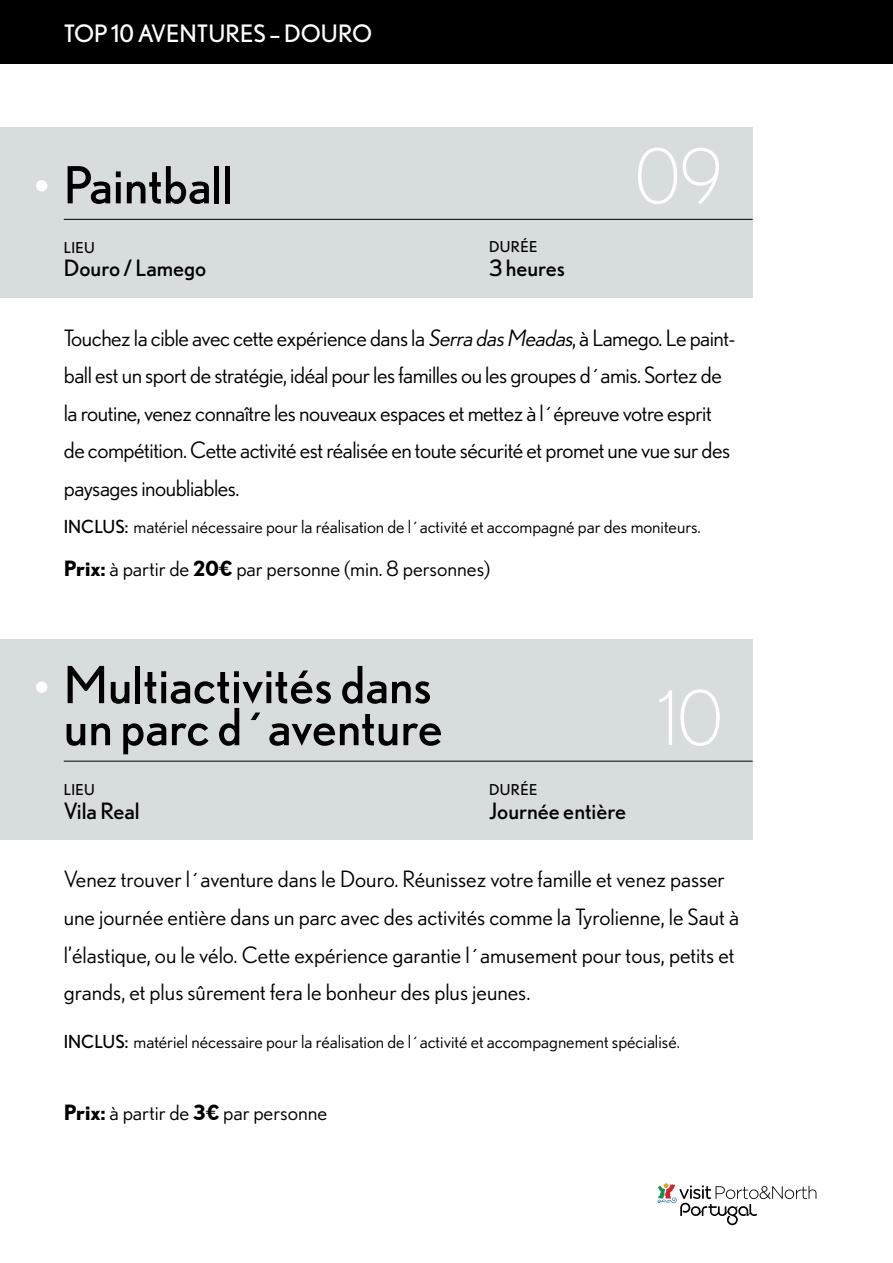
<style>
.page{position:relative;width:893px;height:1263px;background:#fff}
.page>*{position:absolute;margin:0;border:0;box-sizing:border-box;transform-origin:0 0}
.t1{font:300 75px "Nobel";color:#fff}
.t2{font:51px/42px "Nobel";color:#000}
.t3{font:24px "Nobel";color:#fff}
.t4{font:22.5px/37.5px "Nobel WGL";letter-spacing:-.02em;color:#000}
.t5{font:22.5px/37.5px "Nobel WGL";color:#000}
.t6{font:22.5px "Nobel";color:#000}
.t7{font:21px "Nobel WGL";color:#000}
.t8{font:18px "Nobel WGL";color:#000}
.t9{font:15px "Nobel";letter-spacing:.025em;color:#000}
.s1{font-style:italic}
.s2{font-family:"Nobel"}
.s3{font-weight:700}
</style>
<div class="page">
<div style="left:0;top:0;width:893px;height:64px;background:#000"></div>
<svg style="left:657px;top:1183px;width:159px;height:42px"></svg>
<div style="left:0;top:128px;width:753px;height:170px;background:#d7dcdc"></div>
<div style="left:0;top:638px;width:753px;height:201px;background:#d7dcdc"></div>
<hr style="left:64px;top:219px;width:689px;height:1px;background:#000">
<hr style="left:64px;top:761px;width:689px;height:1px;background:#000">
<div style="left:36px;top:180px;width:11px;height:12px;background:#fff;border-radius:50%"></div>
<div style="left:36px;top:681px;width:11px;height:12px;background:#fff;border-radius:50%"></div>
<p class="t3" style="left:64px;top:19px;width:310px">TOP 10 AVENTURES – DOURO</p>
<h2 class="t2" style="left:64px;top:163px;width:171px">Paintball</h2>
<p class="t9" style="left:64px;top:238px;width:33px">LIEU</p>
<p class="t6" style="left:64px;top:255px;width:144px">Douro / Lamego</p>
<p class="t9" style="left:489px;top:238px;width:50px">DURÉE</p>
<p class="t6" style="left:489px;top:255px;width:78px">3 heures</p>
<h1 class="t1" style="left:635px;top:136px;width:89px">09</h1>
<p class="t4" style="left:64px;top:318px;width:673px">Touchez la cible avec cette expérience dans la <span class="s1">SerradasMeadas</span>, à Lamego. Le paint&shy;ball est un sport de stratégie, idéal pour les familles ou les groupes d´amis. Sortez de la routine, venez connaître les nouveaux espaces et mettez à l´épreuve votre esprit de compétition. Cette activité est réalisée en toute sécurité et promet une vue sur des paysages inoubliables.</p>
<p class="t8" style="left:64px;top:513px;width:638px"><span class="s2">INCLUS:</span> matériel nécessaire pour la réalisation de l´activité et accompagné par des moniteurs.</p>
<p class="t7" style="left:64px;top:554px;width:428px"><span class="s3">Prix:</span> à partir de <span class="s3">20€</span> par personne (min. 8 personnes)</p>
<h2 class="t2" style="left:64px;top:663px;width:380px">Multiactivités dans un parc d´aventure</h2>
<p class="t9" style="left:64px;top:781px;width:33px">LIEU</p>
<p class="t6" style="left:64px;top:798px;width:77px">Vila Real</p>
<p class="t9" style="left:489px;top:780px;width:50px">DURÉE</p>
<p class="t6" style="left:489px;top:798px;width:139px">Journée entière</p>
<h1 class="t1" style="left:658px;top:677px;width:66px">10</h1>
<p class="t5" style="left:64px;top:860px;width:677px">Venez trouver l´aventure dans le Douro. Réunissez votre famille et venez passer une journée entière dans un parc avec des activités comme la Tyrolienne, le Saut à l’élastique, ou le vélo. Cette expérience garantie l´amusement pour tous, petits et grands, et plus sûrement fera le bonheur des plus jeunes.</p>
<p class="t8" style="left:64px;top:1028px;width:618px"><span class="s2">INCLUS:</span> matériel nécessaire pour la réalisation de l´activité et accompagnement spécialisé.</p>
<p class="t7" style="left:64px;top:1098px;width:265px"><span class="s3">Prix:</span> à partir de <span class="s3">3€</span> par personne</p>
</div>
